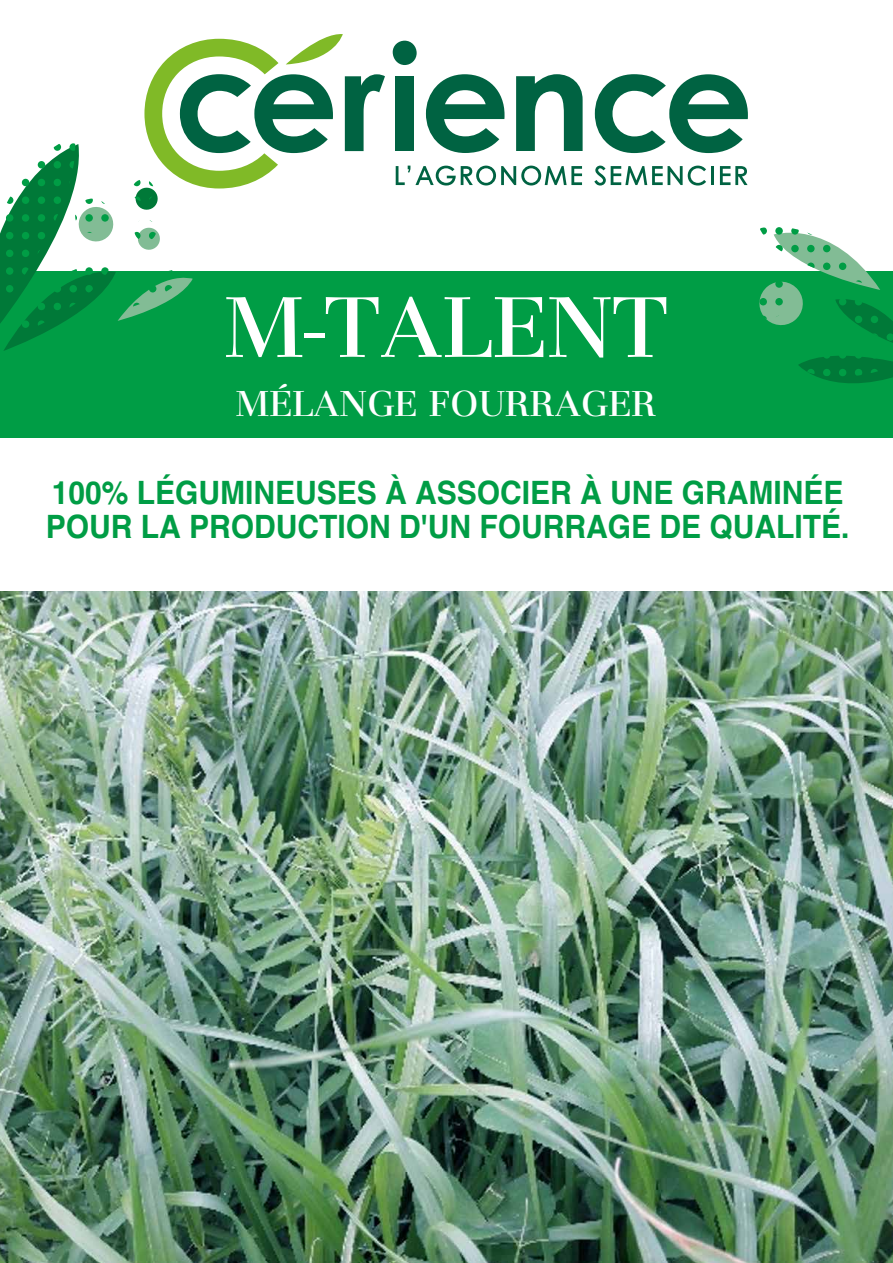
<style>
.page{position:relative;width:893px;height:1263px;background:#fff}
.page>*{position:absolute;margin:0;border:0;box-sizing:border-box;transform-origin:0 0}
.t1{font:500 89.4px "Basilia Std";color:#fff}
.t2{font:500 37.5px "Basilia Std";color:#fff}
.t3{font:700 32.1px/34.5px "Helvetica";color:#009d45;scale:.93 1}
</style>
<div class="page">
<img style="left:0;top:591px;width:893px;height:672px">
<div style="left:0;top:271px;width:893px;height:173px;background:#009d45"></div>
<svg style="left:396px;top:166px;width:186px;height:20px"></svg>
<svg style="left:594px;top:166px;width:112px;height:20px"></svg>
<hr style="left:711px;top:166px;width:3px;height:19px;background:#006342">
<svg style="left:720px;top:166px;width:27px;height:19px"></svg>
<div style="left:393px;top:41px;width:24px;height:24px;background:#006342;border-radius:50%"></div>
<div style="left:395px;top:76px;width:19px;height:75px;background:#006342"></div>
<svg style="left:426px;top:74px;width:78px;height:79px"></svg>
<svg style="left:516px;top:74px;width:67px;height:77px"></svg>
<svg style="left:595px;top:74px;width:153px;height:79px"></svg>
<div style="left:0;top:438px;width:893px;height:152px;background:#fff"></div>
<svg style="left:0;top:34px;width:385px;height:317px"></svg>
<svg style="left:759px;top:227px;width:134px;height:156px"></svg>
<h1 class="t1" style="left:224px;top:277px;width:445px">M-TALENT</h1>
<p class="t2" style="left:236px;top:383px;width:422px">MÉLANGE FOURRAGER</p>
<p class="t3" style="left:46px;top:479px;width:866px">100% LÉGUMINEUSES À ASSOCIER À UNE GRAMINÉE<br>POUR LA PRODUCTION D'UN FOURRAGE DE QUALITÉ.</p>
</div>
